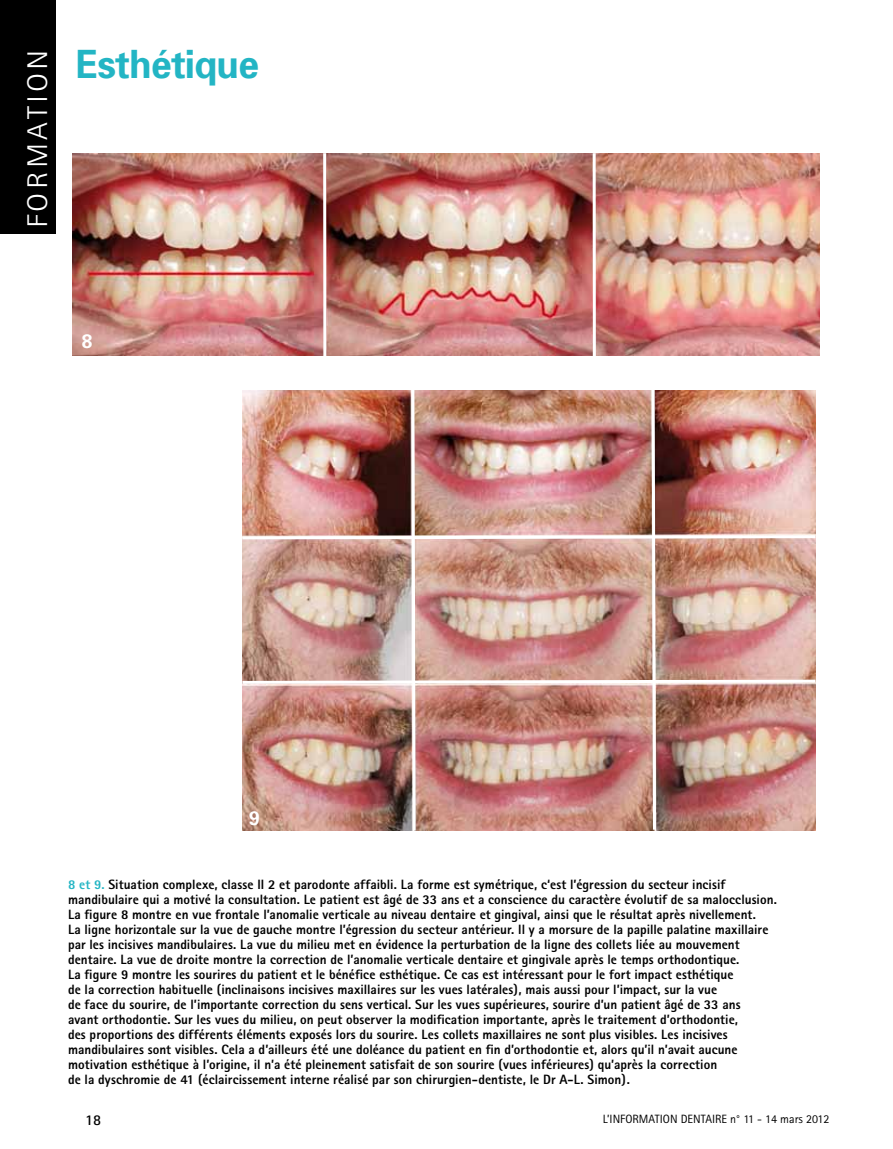
<style>
.page{position:relative;width:893px;height:1149px;background:#fff}
.page>*{position:absolute;margin:0;border:0;box-sizing:border-box;transform-origin:0 0}
.t1{font:700 39px "Univers";letter-spacing:-.02em;color:#23b5c4;scale:.95 1}
.t2{font:300 28.5px "Rotis Sans Serif";letter-spacing:.1em;color:#fff;scale:1.16 1}
.t3{font:700 19.5px "Univers";color:#fff}
.t4{font:700 15px "Rotis Sans Serif";color:#000}
.t5{font:800 13.5px/15px "Rotis Sans Serif";letter-spacing:.005em;color:#000}
.t6{font:12px "Rotis Sans Serif";color:#000}
.s1{color:#23b5c4}
</style>
<div class="page">
<div style="left:0;top:0;width:55px;height:234px;background:#000"></div>
<img style="left:72px;top:153px;width:748px;height:203px">
<hr style="left:323px;top:153px;width:3px;height:204px;background:#fff">
<hr style="left:593px;top:153px;width:3px;height:204px;background:#fff">
<img style="left:242px;top:390px;width:574px;height:441px">
<h2 class="t2" style="left:21px;top:228px;width:156px;rotate:-90deg">formation</h2>
<h1 class="t1" style="left:76px;top:40px;width:194px">Esthétique</h1>
<h3 class="t3" style="left:82px;top:329px;width:12px">8</h3>
<h3 class="t3" style="left:249px;top:806px;width:12px">9</h3>
<p class="t5" style="left:68px;top:876px;width:710px"><span class="s1">8 et 9.</span> Situation complexe, classe II 2 et parodonte affaibli. La forme est symétrique, c‘est l’égression du secteur incisif mandibulaire qui a motivé la consultation. Le patient est âgé de 33 ans et a conscience du caractère évolutif de sa malocclusion.<br>La figure 8 montre en vue frontale l’anomalie verticale au niveau dentaire et gingival, ainsi que le résultat après nivellement.<br>La ligne horizontale sur la vue de gauche montre l’égression du secteur antérieur. Il y a morsure de la papille palatine maxillaire par les incisives mandibulaires. La vue du milieu met en évidence la perturbation de la ligne des collets liée au mouvement dentaire. La vue de droite montre la correction de l’anomalie verticale dentaire et gingivale après le temps orthodontique.<br>La figure 9 montre les sourires du patient et le bénéfice esthétique. Ce cas est intéressant pour le fort impact esthétique<br>de la correction habituelle (inclinaisons incisives maxillaires sur les vues latérales), mais aussi pour l’impact, sur la vue<br>de face du sourire, de l’importante correction du sens vertical. Sur les vues supérieures, sourire d’un patient âgé de 33 ans<br>avant orthodontie. Sur les vues du milieu, on peut observer la modification importante, après le traitement d’orthodontie,<br>des proportions des différents éléments exposés lors du sourire. Les collets maxillaires ne sont plus visibles. Les incisives mandibulaires sont visibles. Cela a d’ailleurs été une doléance du patient en fin d’orthodontie et, alors qu’il n’avait aucune motivation esthétique à l’origine, il n’a été pleinement satisfait de son sourire (vues inférieures) qu’après la correction<br>de la dyschromie de 41 (éclaircissement interne réalisé par son chirurgien-dentiste, le Dr A-L. Simon).</p>
<p class="t4" style="left:85px;top:1110px;width:18px">18</p>
<p class="t6" style="left:603px;top:1111px;width:228px">L’INFORMATION DENTAIRE n° 11 - 14 mars 2012</p>
</div>
